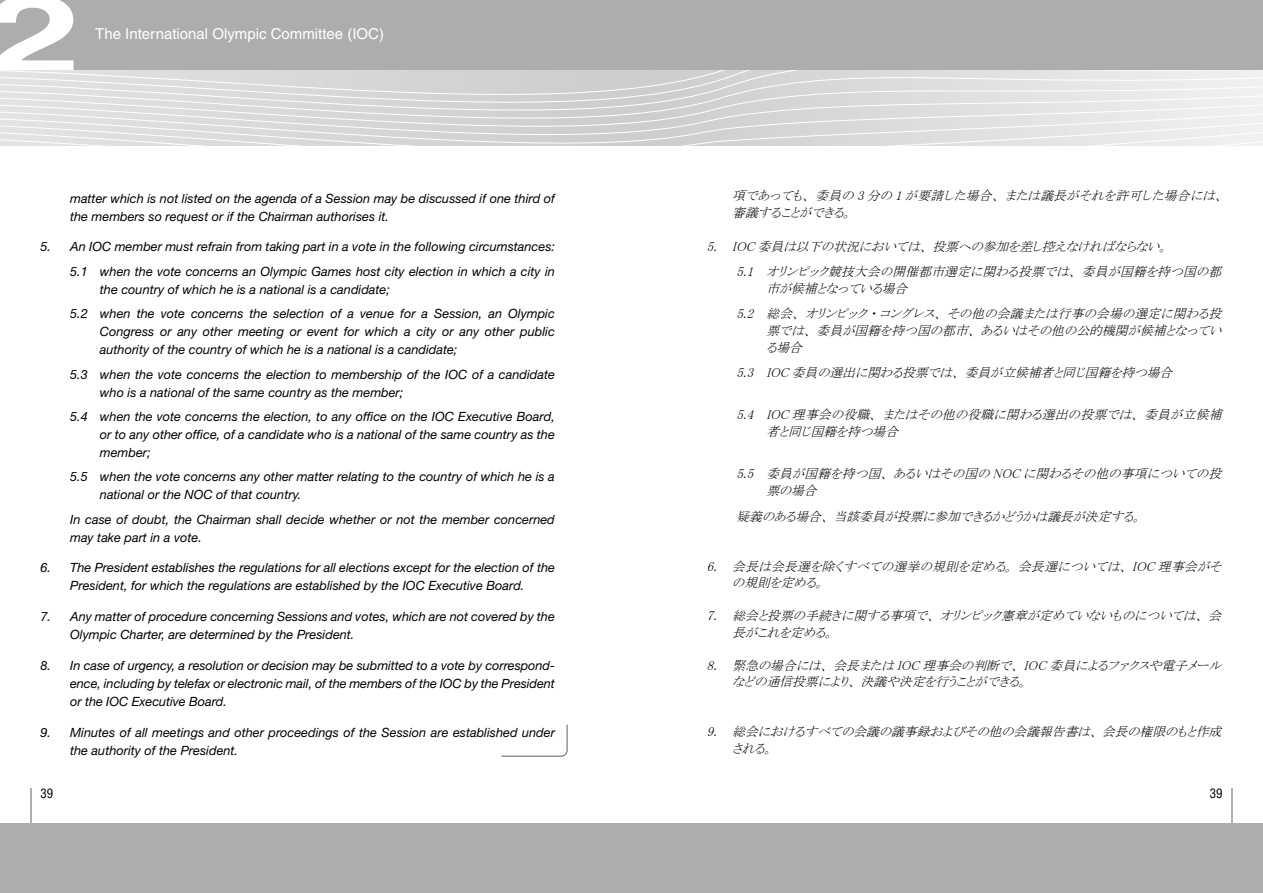
<style>
.page{position:relative;width:1263px;height:893px;background:#fff}
.page>*{position:absolute;margin:0;border:0;box-sizing:border-box;transform-origin:0 0}
.t1{font:700 112.5px "Helvetica";color:#fff;scale:1.5 1}
.t2{font:15px "Helvetica";color:#fff}
.t3{font:italic 12.75px/18px "Helvetica Neue LT Std";color:#000}
.t4{font:italic 12.75px/16.8px "MS P Mincho";color:#000}
.t5{font:condensed 12.75px "Helvetica";color:#000}
</style>
<div class="page">
<div style="left:0;top:0;width:631px;height:70px;background:#adadad"></div>
<div style="left:631px;top:0;width:632px;height:70px;background:#adadad"></div>
<svg style="left:501px;top:724px;width:67px;height:33px"></svg>
<svg style="left:0;top:70px;width:631px;height:75px;background:#dcdcdc"></svg>
<svg style="left:631px;top:70px;width:632px;height:75px"></svg>
<hr style="left:30px;top:789px;width:2px;height:34px;background:#afafaf">
<hr style="left:1231px;top:789px;width:1px;height:34px;background:#afafaf">
<div style="left:631px;top:823px;width:632px;height:70px;background:#adadad"></div>
<div style="left:0;top:823px;width:631px;height:70px;background:#adadad"></div>
<h1 class="t1" style="left:-13px;top:-34px;width:64px">2</h1>
<p class="t2" style="left:95px;top:25px;width:290px">The International Olympic Committee (IOC)</p>
<p class="t4" style="left:732px;top:187px;width:496px">項であっても、委員の 3 分の 1 が要請した場合、または議長がそれを許可した場合には、審議することができる。</p>
<p class="t4" style="left:736px;top:233px;width:490px;line-height:25.3px;text-indent:-30px">5. IOC 委員は以下の状況においては、投票への参加を差し控えなければならない。<br>5.1 オリンピック競技大会の開催都市選定に関わる投票では、委員が国籍を持つ国の都</p>
<p class="t4" style="left:736px;top:275px;width:490px;line-height:25.3px;text-indent:30px">市が候補となっている場合<br>5.2 総会、オリンピック・コングレス、その他の会議または行事の会場の選定に関わる投</p>
<p class="t4" style="left:766px;top:322px;width:460px">票では、委員が国籍を持つ国の都市、あるいはその他の公的機関が候補となっている場合</p>
<p class="t4" style="left:736px;top:364px;width:441px">5.3 IOC 委員の選出に関わる投票では、委員が立候補者と同じ国籍を持つ場合</p>
<p class="t4" style="left:766px;top:406px;width:460px;text-indent:-30px">5.4 IOC 理事会の役職、またはその他の役職に関わる選出の投票では、委員が立候補者と同じ国籍を持つ場合</p>
<p class="t4" style="left:766px;top:465px;width:460px;text-indent:-30px">5.5 委員が国籍を持つ国、あるいはその国の NOC に関わるその他の事項についての投票の場合</p>
<p class="t4" style="left:736px;top:507px;width:410px">疑義のある場合、当該委員が投票に参加できるかどうかは議長が決定する。</p>
<p class="t4" style="left:732px;top:558px;width:494px;text-indent:-26px">6. 会長は会長選を除くすべての選挙の規則を定める。会長選については、 IOC 理事会がその規則を定める。</p>
<p class="t4" style="left:732px;top:607px;width:494px;text-indent:-26px">7. 総会と投票の手続きに関する事項で、オリンピック憲章が定めていないものについては、会長がこれを定める。</p>
<p class="t4" style="left:732px;top:657px;width:494px;text-indent:-26px">8. 緊急の場合には、会長または IOC 理事会の判断で、 IOC 委員によるファクスや電子メールなどの通信投票により、決議や決定を行うことができる。</p>
<p class="t4" style="left:732px;top:723px;width:494px;line-height:17.2px;text-indent:-26px">9. 総会におけるすべての会議の議事録およびその他の会議報告書は、会長の権限のもと作成される。</p>
<p class="t3" style="left:70px;top:189px;width:486px">matter which is not listed on the agenda of a Session may be discussed if one third of the members so request or if the Chairman authorises it.</p>
<p class="t3" style="left:40px;top:234px;width:516px;line-height:24.5px;text-align:right">5. An IOC member must refrain from taking part in a vote in the following circumstances:<br>5.1 when the vote concerns an Olympic Games host city election in which a city in</p>
<p class="t3" style="left:70px;top:277px;width:486px;line-height:24.5px;text-indent:30px">the country of which he is a national is a candidate;<br>5.2 when the vote concerns the selection of a venue for a Session, an Olympic</p>
<p class="t3" style="left:100px;top:322px;width:456px">Congress or any other meeting or event for which a city or any other public authority of the country of which he is a national is a candidate;</p>
<p class="t3" style="left:100px;top:365px;width:456px;text-indent:-30px">5.3 when the vote concerns the election to membership of the IOC of a candidate who is a national of the same country as the member;</p>
<p class="t3" style="left:100px;top:407px;width:456px;text-align:justify;text-indent:-30px">5.4 when the vote concerns the election, to any office on the IOC Executive Board, or to any other office, of a candidate who is a national of the same country as the member;</p>
<p class="t3" style="left:100px;top:467px;width:456px;text-indent:-30px">5.5 when the vote concerns any other matter relating to the country of which he is a national or the NOC of that country.</p>
<p class="t3" style="left:70px;top:510px;width:486px">In case of doubt, the Chairman shall decide whether or not the member concerned may take part in a vote.</p>
<p class="t3" style="left:40px;top:559px;width:516px;text-align:center">6. The President establishes the regulations for all elections except for the election of the<br>President, for which the regulations are established by the IOC Executive Board.</p>
<p class="t3" style="left:70px;top:607px;width:486px;text-indent:-30px">7. Any matter of procedure concerning Sessions and votes, which are not covered by the<br>Olympic Charter, are determined by the President.</p>
<p class="t3" style="left:70px;top:656px;width:486px;text-align:justify;text-indent:-30px">8. In case of urgency, a resolution or decision may be submitted to a vote by correspond&shy;ence, including by telefax or electronic mail, of the members of the IOC by the President or the IOC Executive Board.</p>
<p class="t3" style="left:70px;top:723px;width:486px;text-indent:-30px">9. Minutes of all meetings and other proceedings of the Session are established under the authority of the President.</p>
<p class="t5" style="left:40px;top:785px;width:14px">39</p>
<p class="t5" style="left:1210px;top:785px;width:14px">39</p>
</div>
